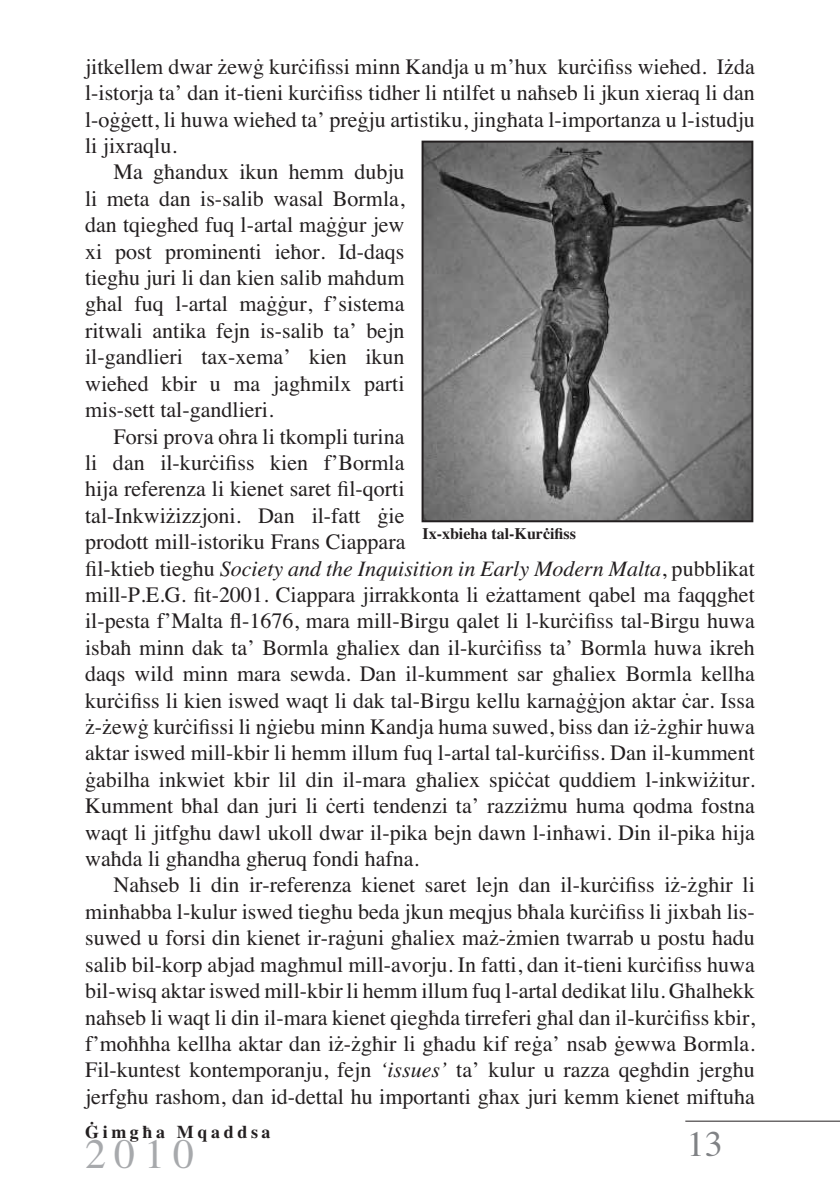
<style>
.page{position:relative;width:840px;height:1191px;background:#fff}
.page>*{position:absolute;margin:0;border:0;box-sizing:border-box;transform-origin:0 0}
.t1{font:42px "M Times Plain";color:#a7a9ac}
.t2{font:36px "M Times Plain";color:#808285}
.t3{font:22px/26.4px "M Times Plain";color:#231f20;text-align:justify}
.t4{font:italic 22px "M Times";color:#231f20}
.t5{font:700 18px "M Times";letter-spacing:.2em;color:#231f20}
.t6{font:700 16px "M Times";color:#231f20}
.s1{font-family:"M Times Plain";font-style:normal}
.s2{font-family:"M Times";font-style:italic}
</style>
<div class="page">
<hr style="left:685px;top:1120px;width:154px;height:1px;background:#231f20">
<img style="left:424px;top:144px;width:326px;height:375px">
<div style="left:421px;top:141px;width:332px;height:381px;border:2px solid #231f20"></div>
<p class="t3" style="left:85px;top:53px;width:670px">jitkellem dwar Ωew© kurçifissi minn Kandja u m’hux kurçifiss wie˙ed. IΩda</p>
<p class="t3" style="left:85px;top:79px;width:670px">l-istorja ta’ dan it-tieni kurçifiss tidher li ntilfet u na˙seb li jkun xieraq li dan</p>
<p class="t3" style="left:85px;top:106px;width:670px">l-o©©ett, li huwa wie˙ed ta’ pre©ju artistiku, jing˙ata l-importanza u l-istudju</p>
<p class="t3" style="left:85px;top:132px;width:93px">li jixraqlu.</p>
<p class="t3" style="left:113px;top:158px;width:292px">Ma g˙andux ikun hemm dubju</p>
<p class="t3" style="left:85px;top:185px;width:321px">li meta dan is-salib wasal Bormla,</p>
<p class="t3" style="left:85px;top:211px;width:321px">dan tqieg˙ed fuq l-artal ma©©ur jew</p>
<p class="t3" style="left:85px;top:238px;width:321px">xi post prominenti ie˙or. Id-daqs</p>
<p class="t3" style="left:85px;top:264px;width:320px">tieg˙u juri li dan kien salib ma˙dum</p>
<p class="t3" style="left:85px;top:290px;width:321px">g˙al fuq l-artal ma©©ur, f’sistema</p>
<p class="t3" style="left:85px;top:317px;width:321px">ritwali antika fejn is-salib ta’ bejn</p>
<p class="t3" style="left:85px;top:343px;width:321px">il-gandlieri tax-xema’ kien ikun</p>
<p class="t3" style="left:85px;top:370px;width:321px">wie˙ed kbir u ma jag˙milx parti</p>
<p class="t3" style="left:85px;top:396px;width:190px">mis-sett tal-gandlieri.</p>
<p class="t3" style="left:113px;top:422px;width:292px">Forsi prova o˙ra li tkompli turina</p>
<p class="t3" style="left:85px;top:449px;width:321px">li dan il-kurçifiss kien f’Bormla</p>
<p class="t3" style="left:85px;top:475px;width:321px">hija referenza li kienet saret fil-qorti</p>
<p class="t3" style="left:85px;top:502px;width:321px">tal-InkwiΩizzjoni. Dan il-fatt ©ie</p>
<p class="t3" style="left:85px;top:528px;width:321px">prodott mill-istoriku Frans Ciappara</p>
<p class="t4" style="left:85px;top:555px;width:670px"><span class="s1">fil-ktieb tieg˙u</span> Society and the Inquisition in Early Modern Malta<span class="s1">, pubblikat</span></p>
<p class="t3" style="left:85px;top:581px;width:670px">mill-P.E.G. fit-2001. Ciappara jirrakkonta li eΩattament qabel ma faqqg˙et il-pesta f’Malta fl-1676, mara mill-Birgu qalet li l-kurçifiss tal-Birgu huwa isba˙ minn dak ta’ Bormla g˙aliex dan il-kurçifiss ta’ Bormla huwa ikreh daqs wild minn mara sewda. Dan il-kumment sar g˙aliex Bormla kellha kurçifiss li kien iswed waqt li dak tal-Birgu kellu karna©©jon aktar çar. Issa Ω-Ωew© kurçifissi li n©iebu minn Kandja huma suwed, biss dan iΩ-Ωg˙ir huwa aktar iswed mill-kbir li hemm illum fuq l-artal tal-kurçifiss. Dan il-kumment ©abilha inkwiet kbir lil din il-mara g˙aliex spiççat quddiem l-inkwiΩitur.<br>Kumment b˙al dan juri li çerti tendenzi ta’ razziΩmu huma qodma fostna waqt li jitfg˙u dawl ukoll dwar il-pika bejn dawn l-in˙awi. Din il-pika hija wa˙da li g˙andha g˙eruq fondi ˙afna.</p>
<p class="t3" style="left:85px;top:871px;width:670px;text-indent:28px">Na˙seb li din ir-referenza kienet saret lejn dan il-kurçifiss iΩ-Ωg˙ir li min˙abba l-kulur iswed tieg˙u beda jkun meqjus b˙ala kurçifiss li jixbah lis&shy;suwed u forsi din kienet ir-ra©uni g˙aliex maΩ-Ωmien twarrab u postu ˙adu salib bil-korp abjad mag˙mul mill-avorju. In fatti, dan it-tieni kurçifiss huwa bil-wisq aktar iswed mill-kbir li hemm illum fuq l-artal dedikat lilu. G˙alhekk na˙seb li waqt li din il-mara kienet qieg˙da tirreferi g˙al dan il-kurçifiss kbir, f’mo˙˙ha kellha aktar dan iΩ-Ωg˙ir li g˙adu kif re©a’ nsab ©ewwa Bormla.<br>Fil-kuntest kontemporanju, fejn <span class="s2">‘issues’</span> ta’ kulur u razza qeg˙din jerg˙u jerfg˙u rashom, dan id-dettal hu importanti g˙ax juri kemm kienet miftu˙a</p>
<p class="t6" style="left:422px;top:523px;width:155px">Ix-xbieha tal-Kurçifiss</p>
<p class="t5" style="left:85px;top:1121px;width:187px">Ìimg˙a Mqaddsa</p>
<h1 class="t1" style="left:85px;top:1129px;width:111px">2010</h1>
<h2 class="t2" style="left:686px;top:1122px;width:37px">13</h2>
</div>
